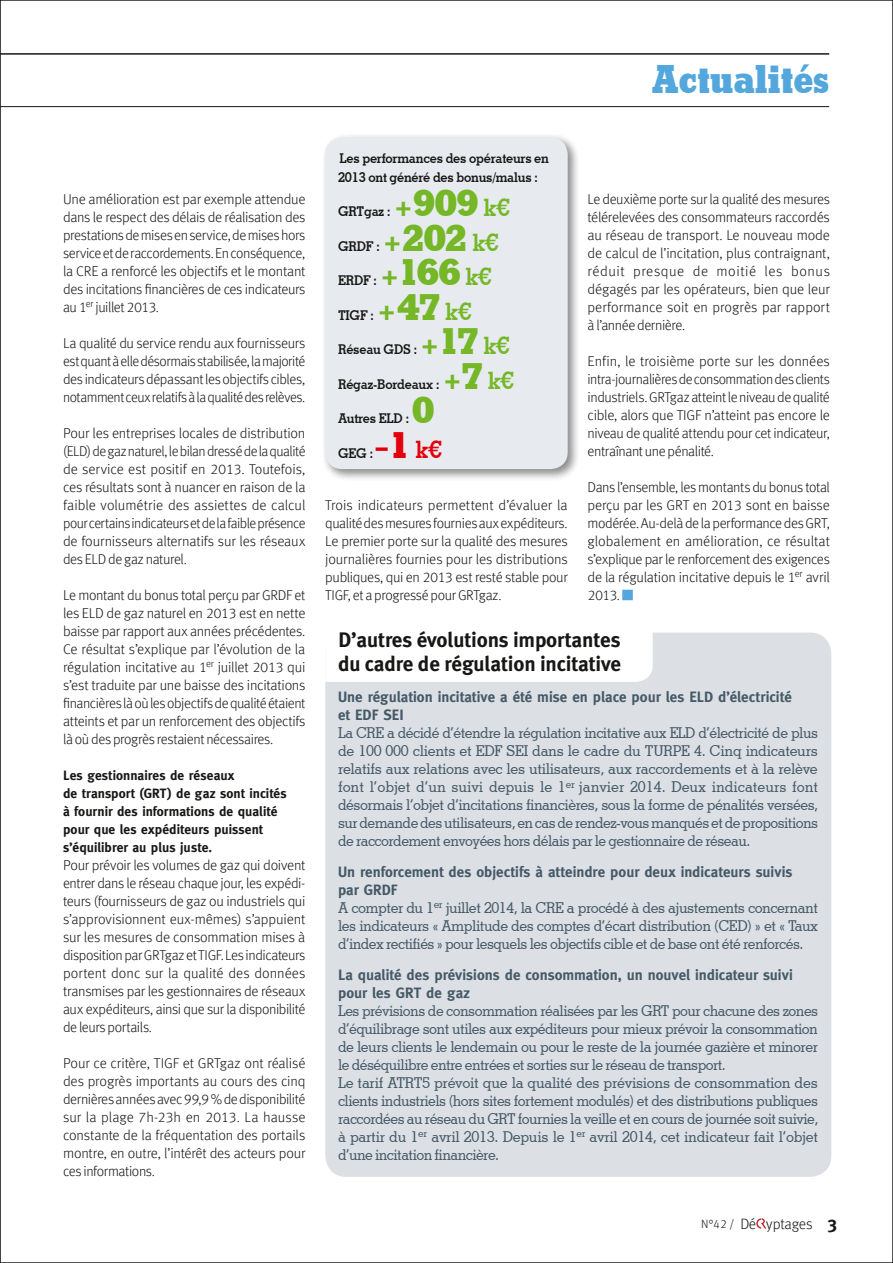
<style>
.page{position:relative;width:893px;height:1263px;background:#fff}
.page>*{position:absolute;margin:0;border:0;box-sizing:border-box;transform-origin:0 0}
.t1{font:800 39px "Stymie BT";color:#54a7dd}
.t2{font:800 36px "Stymie BT";color:#75b726}
.t3{font:700 21px/24px "Meta Plus";letter-spacing:-.01em;color:#181716}
.t4{font:500 15px/18px "Stymie BT";letter-spacing:-.04em;color:#455967;text-align:justify;scale:.95 1}
.t5{font:700 15px/18px "Meta";color:#455967}
.t6{font:500 15px/18px "Stymie BT";letter-spacing:-.04em;color:#455967;text-align:justify;scale:.96 1}
.t7{font:300 15px "Meta Offc";letter-spacing:-.015em;color:#181716}
.t8{font:300 14.25px/18px "Meta Offc";letter-spacing:-.025em;color:#181716;text-align:justify}
.t9{font:700 13.5px/18.8px "Stymie BT";letter-spacing:-.02em;color:#181716;scale:.96 1}
.t10{font:700 13.5px/18px "Meta";letter-spacing:.005em;color:#181716}
.s1{font-weight:800;font-size:24px;color:#75b726}
.s2{font-weight:800;font-size:36px;color:#75b726}
.s3{font-size:24px;color:#75b726}
.s4{font-weight:800;font-size:36px;color:#e3000b}
.s5{font-size:24px;color:#e3000b}
.s6{color:#54a7dd}
.s7{font-size:12px}
.s8{font-family:"Meta Plus";font-weight:700;font-size:18px}
</style>
<div class="page">
<hr style="left:0;top:53px;width:829px;height:2px;background:#181716">
<hr style="left:0;top:106px;width:829px;height:1px;background:#181716">
<svg style="left:756px;top:1218px;width:10px;height:11px"></svg>
<div style="left:325px;top:632px;width:506px;height:545px;background:#dce0e5;border-radius:21px"></div>
<div style="left:325px;top:632px;width:328px;height:50px;background:#fff"></div>
<div style="left:321px;top:133px;width:259px;height:348px;background:#181716;opacity:.5"></div>
<div style="left:325px;top:137px;width:243px;height:332px;background:#e7ebef;border-radius:17px"></div>
<h1 class="t1" style="left:652px;top:56px;width:178px">Actualités</h1>
<p class="t8" style="left:63px;top:190px;width:244px">Une amélioration est par exemple attendue dans le respect des délais de réalisation des prestations de mises en service, de mises hors service et de raccordements. En conséquence, la CRE a renforcé les objectifs et le montant des incitations financières de ces indicateurs au 1<sup>er</sup> juillet 2013.</p>
<p class="t8" style="left:63px;top:334px;width:244px">La qualité du service rendu aux fournisseurs est quant à elle désormais stabilisée, la majorité des indicateurs dépassant les objectifs cibles, notamment ceux relatifs à la qualité des relèves.</p>
<p class="t8" style="left:63px;top:424px;width:244px">Pour les entreprises locales de distribution (ELD) de gaz naturel, le bilan dressé de la qualité de service est positif en 2013. Toutefois, ces résultats sont à nuancer en raison de la faible volumétrie des assiettes de calcul pour certains indicateurs et de la faible présence de fournisseurs alternatifs sur les réseaux des ELD de gaz naturel.</p>
<p class="t8" style="left:63px;top:586px;width:244px">Le montant du bonus total perçu par GRDF et les ELD de gaz naturel en 2013 est en nette baisse par rapport aux années précédentes.<br>Ce résultat s’explique par l’évolution de la régulation incitative au 1<sup>er</sup> juillet 2013 qui s’est traduite par une baisse des incitations financières là où les objectifs de qualité étaient atteints et par un renforcement des objectifs là où des progrès restaient nécessaires.</p>
<p class="t10" style="left:63px;top:766px;width:225px">Les gestionnaires de réseaux<br>de transport (GRT) de gaz sont incités à fournir des informations de qualité pour que les expéditeurs puissent s’équilibrer au plus juste.</p>
<p class="t8" style="left:63px;top:856px;width:244px">Pour prévoir les volumes de gaz qui doivent entrer dans le réseau chaque jour, les expédi&shy;teurs (fournisseurs de gaz ou industriels qui s’approvisionnent eux-mêmes) s’appuient sur les mesures de consommation mises à disposition par GRTgaz et TIGF. Les indicateurs portent donc sur la qualité des données transmises par les gestionnaires de réseaux aux expéditeurs, ainsi que sur la disponibilité de leurs portails.</p>
<p class="t8" style="left:63px;top:1054px;width:244px">Pour ce critère, TIGF et GRTgaz ont réalisé des progrès importants au cours des cinq dernières annéesavec 99,9% de disponibilité sur la plage 7h-23h en 2013. La hausse constante de la fréquentation des portails montre, en outre, l’intérêt des acteurs pour ces informations.</p>
<p class="t9" style="left:338px;top:149px;width:221px">Les performances des opérateurs en<br>2013 ont généré des bonus/malus :</p>
<p class="t9" style="left:338px;top:202px;width:180px">GRTgaz : <span class="s1">+</span><span class="s2">909</span> <span class="s3">k€</span></p>
<p class="t9" style="left:338px;top:236px;width:169px">GRDF : <span class="s1">+</span><span class="s2">202</span> <span class="s3">k€</span></p>
<p class="t9" style="left:338px;top:271px;width:161px">ERDF : <span class="s1">+</span><span class="s2">166</span> <span class="s3">k€</span></p>
<p class="t9" style="left:338px;top:305px;width:140px">TIGF : <span class="s1">+</span><span class="s2">47</span> <span class="s3">k€</span></p>
<p class="t9" style="left:338px;top:340px;width:180px">Réseau GDS : <span class="s1">+</span><span class="s2">17</span> <span class="s3">k€</span></p>
<p class="t9" style="left:338px;top:374px;width:185px">Régaz-Bordeaux : <span class="s1">+</span><span class="s2">7</span> <span class="s3">k€</span></p>
<p class="t9" style="left:338px;top:409px;width:76px">Autres ELD :</p>
<h2 class="t2" style="left:412px;top:389px;width:25px">0</h2>
<p class="t9" style="left:338px;top:443px;width:109px">GEG : <sup>–</sup><span class="s4">1</span> <span class="s5">k€</span></p>
<p class="t8" style="left:325px;top:496px;width:244px">Trois indicateurs permettent d’évaluer la qualité des mesures fournies aux expéditeurs.<br>Le premier porte sur la qualité des mesures journalières fournies pour les distributions publiques, qui en 2013 est resté stable pour TIGF, et a progressé pour GRTgaz.</p>
<p class="t8" style="left:587px;top:190px;width:244px">Le deuxième porte sur la qualité des mesures télérelevées des consommateurs raccordés au réseau de transport. Le nouveau mode de calcul de l’incitation, plus contraignant, réduit presque de moitié les bonus dégagés par les opérateurs, bien que leur performance soit en progrès par rapport à l’année dernière.</p>
<p class="t8" style="left:587px;top:352px;width:244px">Enfin, le troisième porte sur les données intra-journalières de consommation des clients industriels. GRTgaz atteint le niveau de qualité cible, alors que TIGF n’atteint pas encore le niveau de qualité attendu pour cet indicateur, entraînant une pénalité.</p>
<p class="t8" style="left:587px;top:478px;width:244px">Dans l’ensemble, les montants du bonus total perçu par les GRT en 2013 sont en baisse modérée. Au-delà de la performance des GRT, globalement en amélioration, ce résultat s’explique par le renforcement des exigences de la régulation incitative depuis le 1<sup>er</sup> avril 2013. <span class="s6">■</span></p>
<h3 class="t3" style="left:338px;top:628px;width:285px">D’autres évolutions importantes du cadre de régulation incitative</h3>
<p class="t5" style="left:338px;top:688px;width:455px">Une régulation incitative a été mise en place pour les ELD d’électricité et EDF SEI</p>
<p class="t4" style="left:338px;top:724px;width:507px">La CRE a décidé d’étendre la régulation incitative aux ELD d’électricité de plus de 100 000 clients et EDF SEI dans le cadre du TURPE 4. Cinq indicateurs relatifs aux relations avec les utilisateurs, aux raccordements et à la relève font l’objet d’un suivi depuis le 1<sup>er</sup> janvier 2014. Deux indicateurs font désormais l’objet d’incitations financières, sous la forme de pénalités versées, sur demande des utilisateurs, en cas de rendez-vous manqués et de propositions de raccordement envoyées hors délais par le gestionnaire de réseau.</p>
<p class="t5" style="left:338px;top:862px;width:456px">Un renforcement des objectifs à atteindre pour deux indicateurs suivis par GRDF</p>
<p class="t6" style="left:338px;top:898px;width:502px">A compter du 1<sup>er</sup> juillet 2014, la CRE a procédé à des ajustements concernant les indicateurs « Amplitude des comptes d’écart distribution (CED) » et « Taux d’index rectifiés » pour lesquels les objectifs cible et de base ont été renforcés.</p>
<p class="t5" style="left:338px;top:965px;width:456px">La qualité des prévisions de consommation, un nouvel indicateur suivi pour les GRT de gaz</p>
<p class="t4" style="left:338px;top:1001px;width:507px;text-align:left">Les prévisions de consommation réalisées par les GRT pour chacune des zones d’équilibrage sont utiles aux expéditeurs pour mieux prévoir la consommation de leurs clients le lendemain ou pour le reste de la journée gazière et minorer le déséquilibre entre entrées et sorties sur le réseau de transport.<br>Le tarif ATRT5 prévoit que la qualité des prévisions de consommation des clients industriels (hors sites fortement modulés) et des distributions publiques raccordées au réseau du GRT fournies la veille et en cours de journée soit suivie, à partir du 1<sup>er</sup> avril 2013. Depuis le 1<sup>er</sup> avril 2014, cet indicateur fait l’objet d’une incitation financière.</p>
<p class="t7" style="left:701px;top:1215px;width:138px"><span class="s7">N°42 /</span> Dé yptages <span class="s8">3</span></p>
</div>
